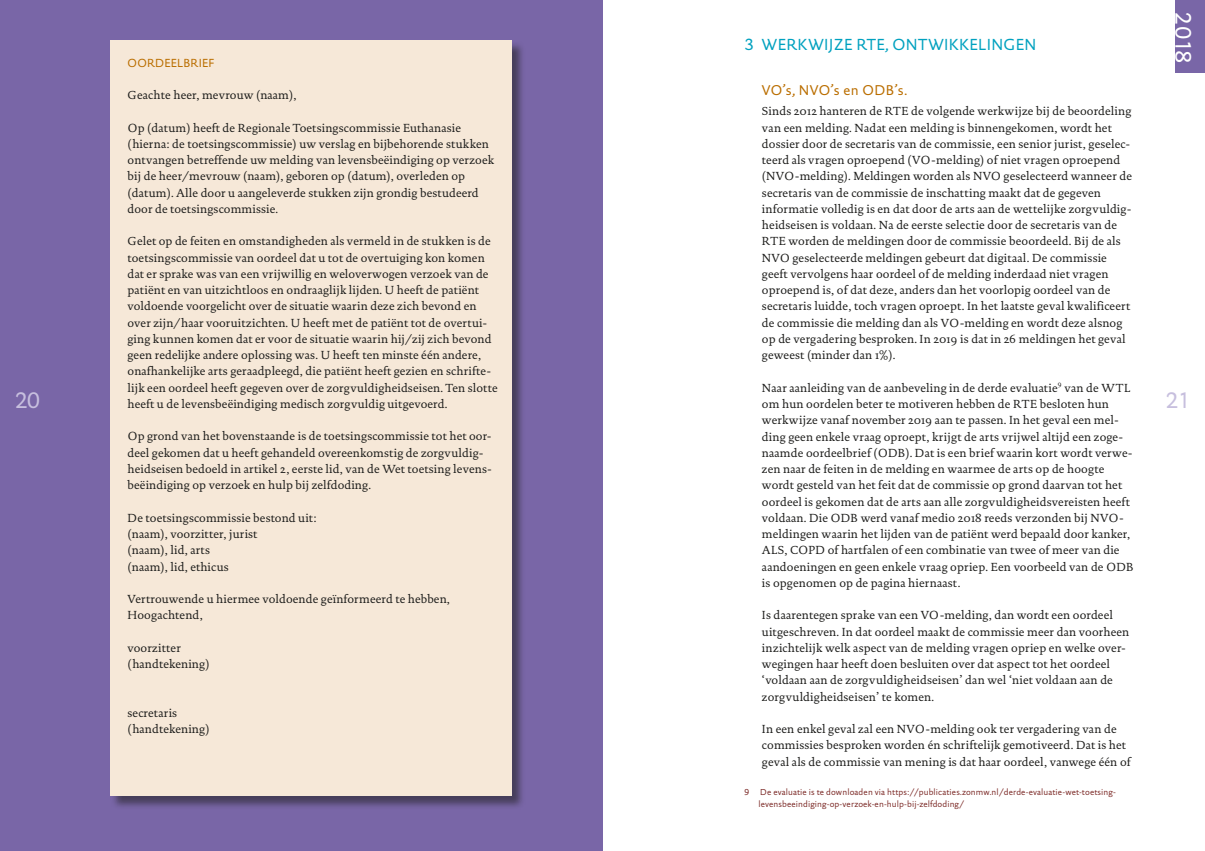
<style>
.page{position:relative;width:1205px;height:851px;background:#fff}
.page>*{position:absolute;margin:0;border:0;box-sizing:border-box;transform-origin:0 0}
.t1{font:22.5px "DTL Documenta Sans TOT";color:#fff}
.t2{font:22.5px "DTL Documenta Sans TOT";color:#c7bfde}
.t3{font:16.25px "DTL Documenta Sans TOT";letter-spacing:.02em;color:#00a1bf}
.t4{font:14.38px "DTL Documenta Sans TOT";letter-spacing:.03em;color:#ba6e00}
.t5{font:11.88px/16.2px "DTL Documenta TOT";letter-spacing:.01em;color:#1d1d1b}
.t6{font:11.88px "DTL Documenta Sans TOT";letter-spacing:.02em;color:#ba6e00}
.t7{font:8.75px/12.5px "DTL Documenta Sans TOT";letter-spacing:.015em;color:#7d2c29}
.t8{font:6.88px "DTL Documenta TOT";color:#1d1d1b}
</style>
<div class="page">
<div style="left:1175px;top:0;width:30px;height:73px;background:#7966a7"></div>
<div style="left:0;top:0;width:602px;height:850px;background:#7966a7"></div>
<div style="left:110px;top:42px;width:416px;height:768px;background:#1d1d1b;opacity:.55"></div>
<div style="left:110px;top:41px;width:401px;height:754px;background:#f6e8d8"></div>
<h1 class="t1" style="left:1197px;top:11px;width:55px;rotate:90deg">2018</h1>
<h2 class="t3" style="left:744px;top:35px;width:293px">3 WERKWIJZE RTE, ONTWIKKELINGEN</h2>
<p class="t4" style="left:762px;top:82px;width:147px">VO’s, NVO’s en ODB’s.</p>
<p class="t5" style="left:762px;top:103px;width:372px">Sinds 2012 hanteren de RTE de volgende werkwijze bij de beoordeling van een melding. Nadat een melding is binnengekomen, wordt het dossier door de secretaris van de commissie, een senior jurist, geselec&shy;teerd als vragen oproepend (VO-melding) of niet vragen oproepend (NVO-melding). Meldingen worden als NVO geselecteerd wanneer de secretaris van de commissie de inschatting maakt dat de gegeven informatie volledig is en dat door de arts aan de wettelijke zorgvuldig&shy;heidseisen is voldaan. Na de eerste selectie door de secretaris van de RTE worden de meldingen door de commissie beoordeeld. Bij de als NVO geselecteerde meldingen gebeurt dat digitaal. De commissie geeft vervolgens haar oordeel of de melding inderdaad niet vragen oproepend is, of dat deze, anders dan het voorlopig oordeel van de secretaris luidde, toch vragen oproept. In het laatste geval kwalificeert de commissie die melding dan als VO-melding en wordt deze alsnog op de vergadering besproken. In 2019 is dat in 26 meldingen het geval geweest (minder dan 1%).</p>
<p class="t5" style="left:762px;top:379px;width:297px">Naar aanleiding van de aanbeveling in de derde evaluatie</p>
<p class="t8" style="left:1058px;top:379px;width:5px">9</p>
<p class="t6" style="left:128px;top:55px;width:88px">OORDEELBRIEF</p>
<p class="t5" style="left:128px;top:87px;width:170px">Geachte heer, mevrouw (naam),</p>
<p class="t5" style="left:128px;top:119px;width:368px">Op (datum) heeft de Regionale Toetsingscommissie Euthanasie (hierna: de toetsingscommissie) uw verslag en bijbehorende stukken ontvangen betreffende uw melding van levensbeëindiging op verzoek bij de heer/mevrouw (naam), geboren op (datum), overleden op (datum). Alle door u aangeleverde stukken zijn grondig bestudeerd door de toetsingscommissie.</p>
<p class="t5" style="left:128px;top:233px;width:372px">Gelet op de feiten en omstandigheden als vermeld in de stukken is de toetsingscommissie van oordeel dat u tot de overtuiging kon komen dat er sprake was van een vrijwillig en weloverwogen verzoek van de patiënt en van uitzichtloos en ondraaglijk lijden. U heeft de patiënt voldoende voorgelicht over de situatie waarin deze zich bevond en over zijn/haar vooruitzichten. U heeft met de patiënt tot de overtui&shy;ging kunnen komen dat er voor de situatie waarin hij/zij zich bevond geen redelijke andere oplossing was. U heeft ten minste één andere, onafhankelijke arts geraadpleegd, die patiënt heeft gezien en schrifte&shy;lijk een oordeel heeft gegeven over de zorgvuldigheidseisen. Ten slotte heeft u de levensbeëindiging medisch zorgvuldig uitgevoerd.</p>
<p class="t5" style="left:128px;top:428px;width:366px">Op grond van het bovenstaande is de toetsingscommissie tot het oor&shy;deel gekomen dat u heeft gehandeld overeenkomstig de zorgvuldig&shy;heidseisen bedoeld in artikel 2, eerste lid, van de Wet toetsing levens&shy;beëindiging op verzoek en hulp bij zelfdoding.</p>
<p class="t5" style="left:128px;top:509px;width:191px">De toetsingscommissie bestond uit: (naam), voorzitter, jurist<br>(naam), lid, arts<br>(naam), lid, ethicus</p>
<p class="t5" style="left:128px;top:590px;width:324px">Vertrouwende u hiermee voldoende geïnformeerd te hebben,<br>Hoogachtend,</p>
<p class="t5" style="left:128px;top:639px;width:83px">voorzitter (handtekening)</p>
<p class="t5" style="left:128px;top:704px;width:83px">secretaris (handtekening)</p>
<p class="t5" style="left:762px;top:379px;width:373px;text-indent:302px">van de WTL om hun oordelen beter te motiveren hebben de RTE besloten hun werkwijze vanaf november 2019 aan te passen. In het geval een mel&shy;ding geen enkele vraag oproept, krijgt de arts vrijwel altijd een zoge&shy;naamde oordeelbrief (ODB). Dat is een brief waarin kort wordt verwe&shy;zen naar de feiten in de melding en waarmee de arts op de hoogte wordt gesteld van het feit dat de commissie op grond daarvan tot het oordeel is gekomen dat de arts aan alle zorgvuldigheidsvereisten heeft voldaan. Die ODB werd vanaf medio 2018 reeds verzonden bij NVO&shy;meldingen waarin het lijden van de patiënt werd bepaald door kanker, ALS, COPD of hartfalen of een combinatie van twee of meer van die aandoeningen en geen enkele vraag opriep. Een voorbeeld van de ODB is opgenomen op de pagina hiernaast.</p>
<p class="t5" style="left:762px;top:607px;width:369px">Is daarentegen sprake van een VO-melding, dan wordt een oordeel uitgeschreven. In dat oordeel maakt de commissie meer dan voorheen inzichtelijk welk aspect van de melding vragen opriep en welke over&shy;wegingen haar heeft doen besluiten over dat aspect tot het oordeel ‘voldaan aan de zorgvuldigheidseisen’ dan wel ‘niet voldaan aan de zorgvuldigheidseisen’ te komen.</p>
<p class="t5" style="left:762px;top:720px;width:370px">In een enkel geval zal een NVO-melding ook ter vergadering van de commissies besproken worden én schriftelijk gemotiveerd. Dat is het geval als de commissie van mening is dat haar oordeel, vanwege één of</p>
<p class="t7" style="left:758px;top:785px;width:359px;text-indent:-14px">9 De evaluatie is te downloaden via https://publicaties.zonmw.nl/derde-evaluatie-wet-toetsing&shy;levensbeeindiging-op-verzoek-en-hulp-bij-zelfdoding/</p>
<h1 class="t2" style="left:14px;top:386px;width:27px">20</h1>
<h1 class="t2" style="left:1165px;top:386px;width:27px">21</h1>
</div>
